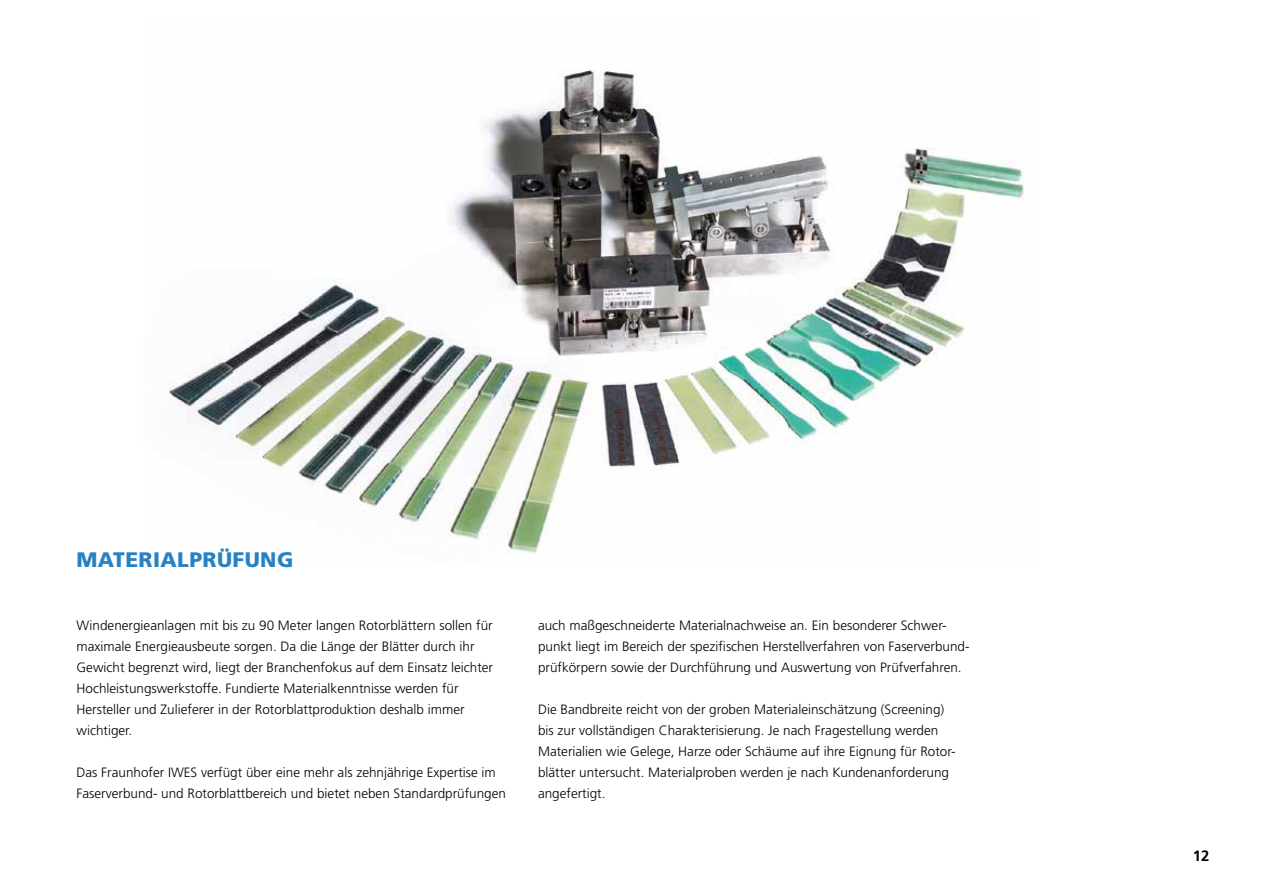
<style>
.page{position:relative;width:1263px;height:893px;background:#fff}
.page>*{position:absolute;margin:0;border:0;box-sizing:border-box;transform-origin:0 0}
.t1{font:900 21px "Frutiger";letter-spacing:.02em;color:#2782c4}
.t2{font:700 15px "Frutiger";color:#000}
.t3{font:300 13.5px/21px "Frutiger";color:#000}
</style>
<div class="page">
<img style="left:169px;top:70px;width:856px;height:484px">
<h1 class="t1" style="left:77px;top:547px;width:218px">MATERIALPRÜFUNG</h1>
<p class="t3" style="left:77px;top:615px;width:418px">Windenergieanlagen mit bis zu 90 Meter langen Rotorblättern sollen für maximale Energieausbeute sorgen. Da die Länge der Blätter durch ihr Gewicht begrenzt wird, liegt der Branchenfokus auf dem Einsatz leichter Hochleistungswerkstoffe. Fundierte Materialkenntnisse werden für Hersteller und Zulieferer in der Rotorblattproduktion deshalb immer wichtiger.</p>
<p class="t3" style="left:77px;top:762px;width:431px">Das Fraunhofer IWES verfügt über eine mehr als zehnjährige Expertise im<br>Faserverbund- und Rotorblattbereich und bietet neben Standardprüfungen</p>
<p class="t3" style="left:538px;top:615px;width:433px">auch maßgeschneiderte Materialnachweise an. Ein besonderer Schwer&shy;punkt liegt im Bereich der spezifischen Herstellverfahren von Faserverbund&shy;prüfkörpern sowie der Durchführung und Auswertung von Prüfverfahren.</p>
<p class="t3" style="left:538px;top:699px;width:419px">Die Bandbreite reicht von der groben Materialeinschätzung (Screening) bis zur vollständigen Charakterisierung. Je nach Fragestellung werden Materialien wie Gelege, Harze oder Schäume auf ihre Eignung für Rotor&shy;blätter untersucht. Materialproben werden je nach Kundenanforderung angefertigt.</p>
<p class="t2" style="left:1193px;top:847px;width:18px">12</p>
</div>
